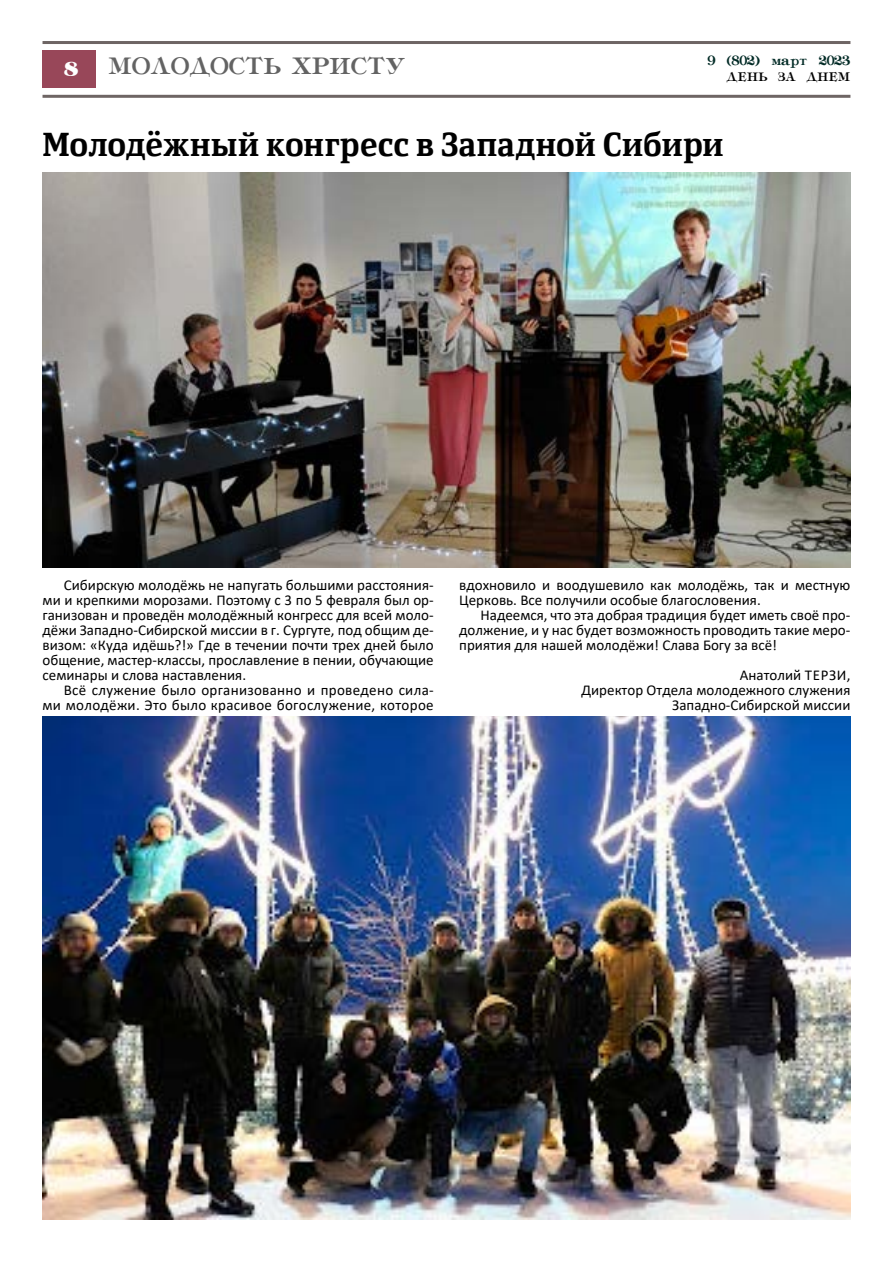
<style>
.page{position:relative;width:893px;height:1263px;background:#fff}
.page>*{position:absolute;margin:0;border:0;box-sizing:border-box;transform-origin:0 0}
.t1{font:700 33px "Yefimov Serif W03";letter-spacing:.015em;color:#000;scale:.92 1}
.t2{font:28.5px "Tiffany";color:#636363}
.t3{font:16.5px "Tiffany";color:#002a25}
.t4{font:15px/15px "Calibri";color:#000;text-align:justify}
.t5{font:15px/15px "Calibri";letter-spacing:.02em;color:#000;text-align:right}
.t6{font:15px "Tiffany";color:#000}
.s1{font-family:"Tiff";font-weight:800;font-size:24px;color:#fff}
</style>
<div class="page">
<hr style="left:43px;top:41px;width:807px;height:3px;background:#6e6564">
<hr style="left:43px;top:95px;width:807px;height:3px;background:#6e6564">
<div style="left:43px;top:51px;width:53px;height:37px;background:#984759"></div>
<img style="left:43px;top:173px;width:807px;height:395px">
<img style="left:43px;top:716px;width:807px;height:503px">
<h2 class="t2" style="left:64px;top:52px;width:343px"><span class="s1">8</span> молодость христу</h2>
<p class="t3" style="left:708px;top:52px;width:144px">9 (802) март 2023</p>
<p class="t6" style="left:727px;top:69px;width:125px">ДЕНЬ ЗА ДНЕМ</p>
<h1 class="t1" style="left:43px;top:123px;width:742px">Молодёжный конгресс в Западной Сибири</h1>
<p class="t4" style="left:43px;top:577px;width:393px;text-indent:21px">Сибирскую молодёжь не напугать большими расстояния&shy;ми и крепкими морозами. Поэтому с 3 по 5 февраля был ор&shy;ганизован и проведён молодёжный конгресс для всей моло&shy;дёжи Западно-Сибирской миссии в г. Сургуте, под общим де&shy;визом: «Куда идёшь?!» Где в течении почти трех дней было общение, мастер-классы, прославление в пении, обучающие семинары и слова наставления.</p>
<p class="t5" style="left:43px;top:682px;width:393px">Всё служение было организованно и проведено сила&shy;ми молодёжи. Это было красивое богослужение, которое</p>
<p class="t4" style="left:459px;top:577px;width:393px">вдохновило и воодушевило как молодёжь, так и местную<br>Церковь. Все получили особые благословения.</p>
<p class="t4" style="left:459px;top:607px;width:393px;text-indent:21px">Надеемся, что эта добрая традиция будет иметь своё про&shy;должение, и у нас будет возможность проводить такие меро&shy;приятия для нашей молодёжи! Слава Богу за всё!</p>
<p class="t4" style="left:581px;top:667px;width:270px;text-align:right">Анатолий Терзи,<br>Директор Отдела молодежного служения<br>Западно-Сибирской миссии</p>
</div>
